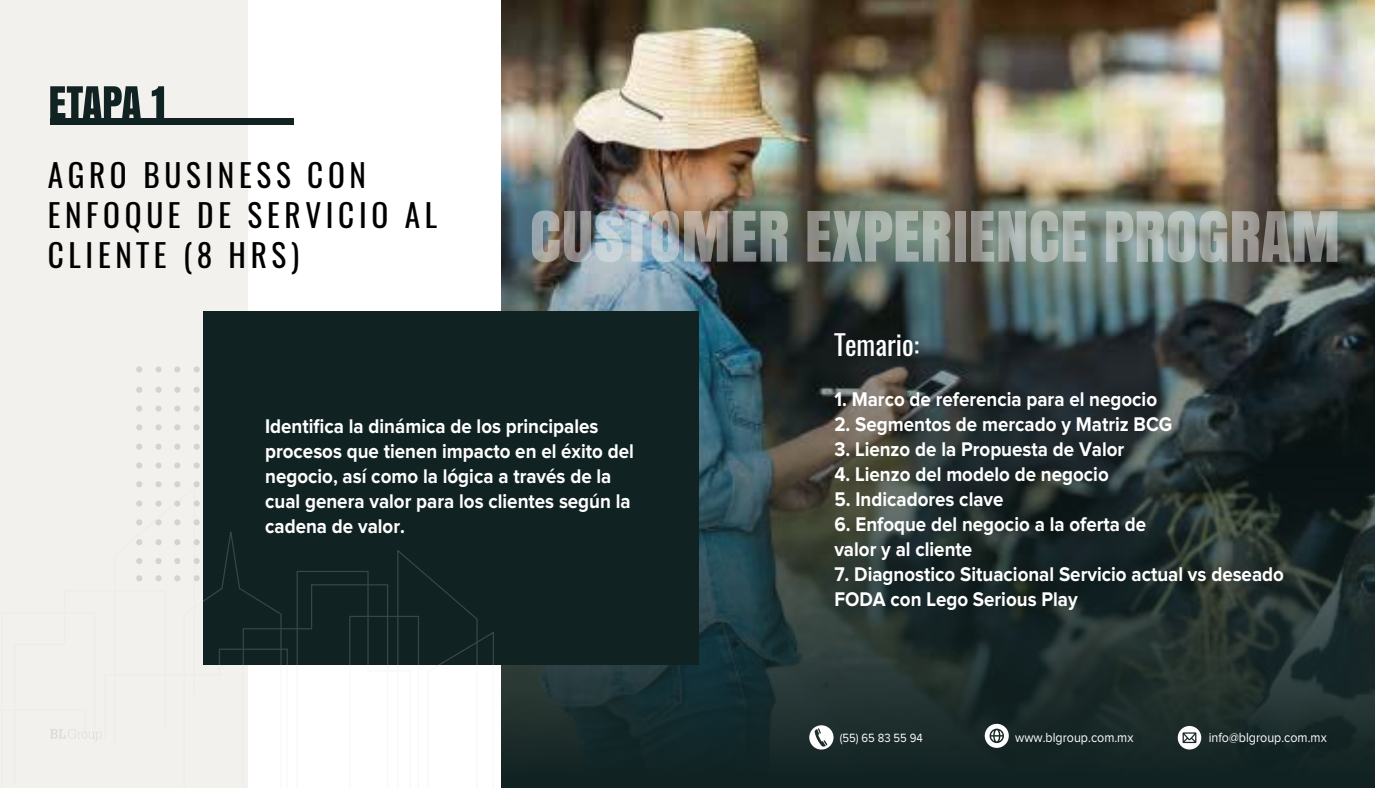
<style>
.page{position:relative;width:1375px;height:788px;background:#fff}
.page>*{position:absolute;margin:0;border:0;box-sizing:border-box;transform-origin:0 0}
.t1{font:31.25px/40px "Oswald";letter-spacing:.15em;color:#000}
.t2{font:27.5px "Oswald";color:#fff}
.t3{font:700 20.5px/25px "Proxima Nova";color:#fff;scale:.91 1}
.t4{font:13.62px "Proxima Nova";color:#fff;scale:.91 1}
.t5{font:12.38px "Proxima Nova";color:#fff;scale:.91 1}
</style>
<div class="page">
<img style="left:502px;top:0;width:873px;height:118px">
<img style="left:502px;top:118px;width:873px;height:670px">
<div style="left:0;top:0;width:248px;height:788px;background:#f2f1ed"></div>
<img style="left:532px;top:210px;width:256px;height:52px">
<svg style="left:807px;top:211px;width:143px;height:50px;background:#8d9991"></svg>
<div style="left:955px;top:211px;width:10px;height:50px;background:#9b9792"></div>
<svg style="left:971px;top:210px;width:115px;height:52px;background:#98a29c"></svg>
<svg style="left:1106px;top:211px;width:231px;height:51px;background:#969b96"></svg>
<svg style="left:194px;top:462px;width:6px;height:6px"></svg>
<svg style="left:174px;top:462px;width:6px;height:6px"></svg>
<svg style="left:156px;top:462px;width:6px;height:6px"></svg>
<svg style="left:136px;top:462px;width:6px;height:6px"></svg>
<svg style="left:194px;top:443px;width:6px;height:6px"></svg>
<svg style="left:174px;top:443px;width:6px;height:6px"></svg>
<svg style="left:156px;top:443px;width:6px;height:6px"></svg>
<svg style="left:136px;top:443px;width:6px;height:6px"></svg>
<svg style="left:194px;top:424px;width:6px;height:6px"></svg>
<svg style="left:174px;top:424px;width:6px;height:6px"></svg>
<svg style="left:156px;top:424px;width:6px;height:6px"></svg>
<svg style="left:136px;top:424px;width:6px;height:6px"></svg>
<svg style="left:194px;top:405px;width:6px;height:6px"></svg>
<svg style="left:174px;top:405px;width:6px;height:6px"></svg>
<svg style="left:156px;top:405px;width:6px;height:6px"></svg>
<svg style="left:136px;top:405px;width:6px;height:6px"></svg>
<svg style="left:194px;top:387px;width:6px;height:6px"></svg>
<svg style="left:174px;top:387px;width:6px;height:6px"></svg>
<svg style="left:156px;top:387px;width:6px;height:6px"></svg>
<svg style="left:136px;top:387px;width:6px;height:6px"></svg>
<svg style="left:194px;top:366px;width:6px;height:6px"></svg>
<svg style="left:174px;top:366px;width:6px;height:6px"></svg>
<svg style="left:156px;top:366px;width:6px;height:6px"></svg>
<svg style="left:136px;top:366px;width:6px;height:6px"></svg>
<div style="left:203px;top:311px;width:496px;height:353px;background:#122"></div>
<div style="left:50px;top:118px;width:243px;height:6px;background:#122"></div>
<svg style="left:50px;top:481px;width:444px;height:260px"></svg>
<svg style="left:1178px;top:726px;width:23px;height:23px"></svg>
<svg style="left:809px;top:725px;width:25px;height:24px"></svg>
<svg style="left:985px;top:723px;width:24px;height:24px"></svg>
<svg style="left:50px;top:86px;width:91px;height:32px"></svg>
<svg style="left:152px;top:86px;width:12px;height:32px"></svg>
<h1 class="t1" style="left:48px;top:155px;width:391px">AGRO BUSINESS CON<br>ENFOQUE DE SERVICIO AL<br>CLIENTE (8 HRS)</h1>
<p class="t3" style="left:265px;top:414px;width:407px">Identifica la dinámica de los principales procesos que tienen impacto en el éxito del negocio, así como la lógica a través de la cual genera valor para los clientes según la cadena de valor.</p>
<h2 class="t2" style="left:834px;top:326px;width:86px">Temario:</h2>
<p class="t3" style="left:834px;top:388px;width:356px">1. Marco de referencia para el negocio</p>
<p class="t3" style="left:834px;top:413px;width:373px">2. Segmentos de mercado y Matriz BCG</p>
<p class="t3" style="left:834px;top:438px;width:320px">3. Lienzo de la Propuesta de Valor</p>
<p class="t3" style="left:834px;top:463px;width:303px">4. Lienzo del modelo de negocio</p>
<p class="t3" style="left:834px;top:488px;width:187px">5. Indicadores clave</p>
<p class="t3" style="left:834px;top:513px;width:344px">6. Enfoque del negocio a la oferta de valor y al cliente</p>
<p class="t3" style="left:834px;top:563px;width:496px">7. Diagnostico Situacional Servicio actual vs deseado<br>FODA con Lego Serious Play</p>
<p class="t5" style="left:840px;top:730px;width:93px">(55) 65 83 55 94</p>
<p class="t4" style="left:1015px;top:730px;width:131px">www.blgroup.com.mx</p>
<p class="t4" style="left:1209px;top:729px;width:131px">info@blgroup.com.mx</p>
</div>
